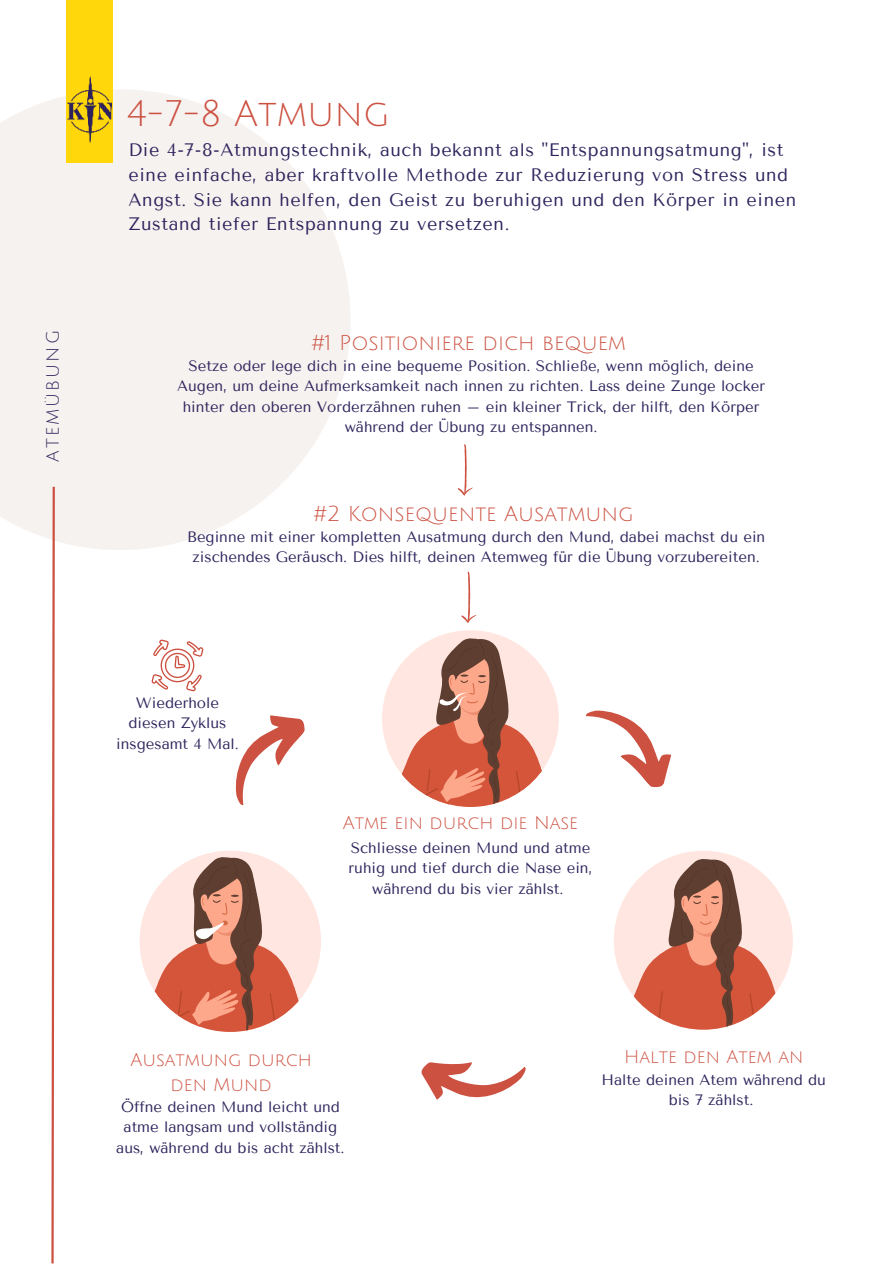
<style>
.page{position:relative;width:894px;height:1264px;background:#fff}
.page>*{position:absolute;margin:0;border:0;box-sizing:border-box;transform-origin:0 0}
.t1{font:36px "Julius Sans One";color:#cc5141}
.t2{font:21px "Julius Sans One";color:#cc5141}
.t3{font:18px/24.8px "Tenor Sans";letter-spacing:.035em;color:#2f255d}
.t4{font:18px/24.8px "Julius Sans One";color:#cc5141;text-align:center}
.t5{font:17.25px "Julius Sans One";letter-spacing:.12em;color:#2f255d}
.t6{font:15px/20.2px "Tenor Sans";color:#2f255d;text-align:center}
</style>
<div class="page">
<svg style="left:0;top:89px;width:350px;height:461px;fill:#f6f2f0"></svg>
<svg style="left:50px;top:484px;width:6px;height:779px"></svg>
<div style="left:66px;top:0;width:46px;height:163px;background:#ffd70b"></div>
<div style="left:140px;top:850px;width:181px;height:181px;background:#ffe6e0;border-radius:50%"></div>
<svg style="left:140px;top:856px;width:167px;height:175px"></svg>
<div style="left:382px;top:630px;width:176px;height:177px;background:#ffe6e0;border-radius:50%"></div>
<svg style="left:385px;top:638px;width:167px;height:169px"></svg>
<div style="left:613px;top:850px;width:179px;height:179px;background:#ffe6e0;border-radius:50%"></div>
<svg style="left:630px;top:858px;width:156px;height:171px"></svg>
<svg style="left:235px;top:715px;width:69px;height:90px"></svg>
<svg style="left:586px;top:710px;width:85px;height:77px"></svg>
<svg style="left:421px;top:1062px;width:105px;height:37px"></svg>
<svg style="left:151px;top:639px;width:52px;height:52px"></svg>
<svg style="left:458px;top:444px;width:15px;height:52px"></svg>
<svg style="left:461px;top:571px;width:16px;height:52px"></svg>
<img style="left:68px;top:76px;width:43px;height:67px">
<p class="t5" style="left:44px;top:462px;width:133px;rotate:-90deg">ATEMÜBUNG</p>
<h1 class="t1" style="left:127px;top:94px;width:264px">4-7-8 Atmung</h1>
<p class="t3" style="left:128px;top:138px;width:669px">Die 4-7-8-Atmungstechnik, auch bekannt als "Entspannungsatmung", ist eine einfache, aber kraftvolle Methode zur Reduzierung von Stress und Angst. Sie kann helfen, den Geist zu beruhigen und den Körper in einen Zustand tiefer Entspannung zu versetzen.</p>
<h2 class="t2" style="left:311px;top:332px;width:316px">#1 Positioniere dich bequem</h2>
<p class="t6" style="left:177px;top:356px;width:589px">Setze oder lege dich in eine bequeme Position. Schließe, wenn möglich, deine Augen, um deine Aufmerksamkeit nach innen zu richten. Lass deine Zunge locker hinter den oberen Vorderzähnen ruhen – ein kleiner Trick, der hilft, den Körper während der Übung zu entspannen.</p>
<h2 class="t2" style="left:313px;top:503px;width:321px">#2 Konsequente Ausatmung</h2>
<p class="t6" style="left:187px;top:526px;width:579px">Beginne mit einer kompletten Ausatmung durch den Mund, dabei machst du ein zischendes Geräusch. Dies hilft, deinen Atemweg für die Übung vorzubereiten.</p>
<p class="t6" style="left:116px;top:693px;width:124px">Wiederhole diesen Zyklus insgesamt 4 Mal.</p>
<p class="t4" style="left:342px;top:811px;width:237px">Atme ein durch die Nase</p>
<p class="t6" style="left:348px;top:838px;width:245px">Schliesse deinen Mund und atme ruhig und tief durch die Nase ein, während du bis vier zählst.</p>
<p class="t4" style="left:130px;top:1048px;width:183px">Ausatmung durch den Mund</p>
<p class="t6" style="left:116px;top:1096px;width:230px">Öffne deinen Mund leicht und atme langsam und vollständig aus, während du bis acht zählst.</p>
<p class="t4" style="left:624px;top:1045px;width:181px">Halte den Atem an</p>
<p class="t6" style="left:601px;top:1069px;width:226px">Halte deinen Atem während du bis 7 zählst.</p>
</div>
